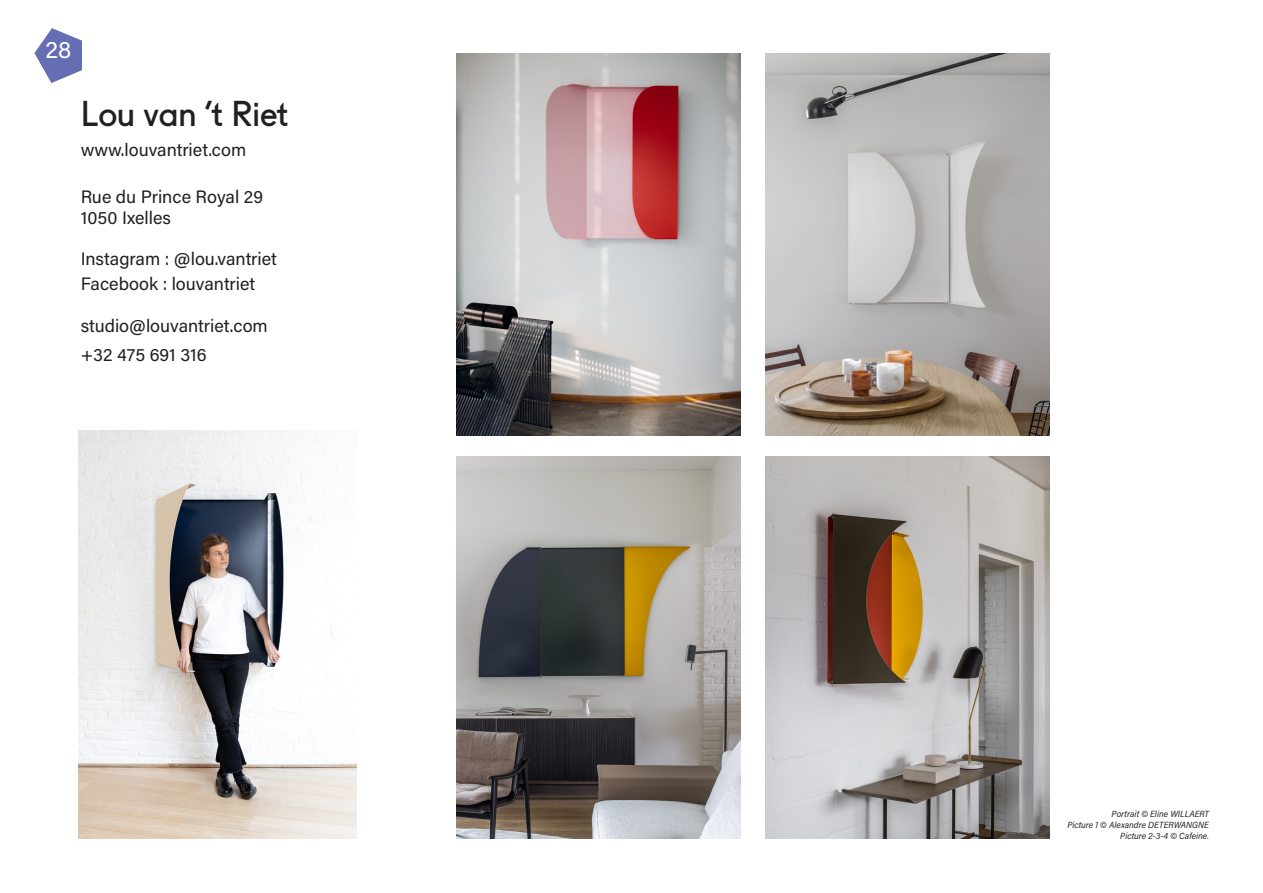
<style>
.page{position:relative;width:1263px;height:893px;background:#fff}
.page>*{position:absolute;margin:0;border:0;box-sizing:border-box;transform-origin:0 0}
.t1{font:34.5px "Fugue";color:#231f20}
.numéro{font:24px "Acumin Pro";color:#fff}
.t2{font:18px "Acumin Pro";color:#231f20}
.légende_en_forme{font:italic 9px "Acumin Pro Semi Cond";color:#231f20}
</style>
<div class="page">
<svg style="left:34px;top:28px;width:48px;height:55px"></svg>
<img style="left:78px;top:430px;width:278px;height:409px">
<img style="left:457px;top:54px;width:283px;height:382px">
<img style="left:766px;top:54px;width:283px;height:382px">
<img style="left:766px;top:457px;width:283px;height:382px">
<img style="left:457px;top:457px;width:283px;height:382px">
<p class="numéro" style="left:45px;top:33px;width:27px">28</p>
<p class="t1" style="left:81px;top:86px;width:209px">Lou van ’t Riet</p>
<p class="t2" style="left:81px;top:137px;width:167px">www.louvantriet.com</p>
<p class="t2" style="left:81px;top:184px;width:184px">Rue du Prince Royal 29</p>
<p class="t2" style="left:81px;top:205px;width:92px">1050 Ixelles</p>
<p class="t2" style="left:81px;top:246px;width:198px">Instagram : @lou.vantriet</p>
<p class="t2" style="left:81px;top:271px;width:176px">Facebook : louvantriet</p>
<p class="t2" style="left:81px;top:313px;width:189px">studio@louvantriet.com</p>
<p class="t2" style="left:81px;top:342px;width:127px">+32 475 691 316</p>
<p class="légende_en_forme" style="left:1111px;top:808px;width:99px">Portrait © Eline WILLAERT</p>
<p class="légende_en_forme" style="left:1067px;top:819px;width:143px">Picture 1 © Alexandre DETERWANGNE</p>
<p class="légende_en_forme" style="left:1120px;top:829px;width:90px">Picture 2-3-4 © Cafeine.</p>
</div>
